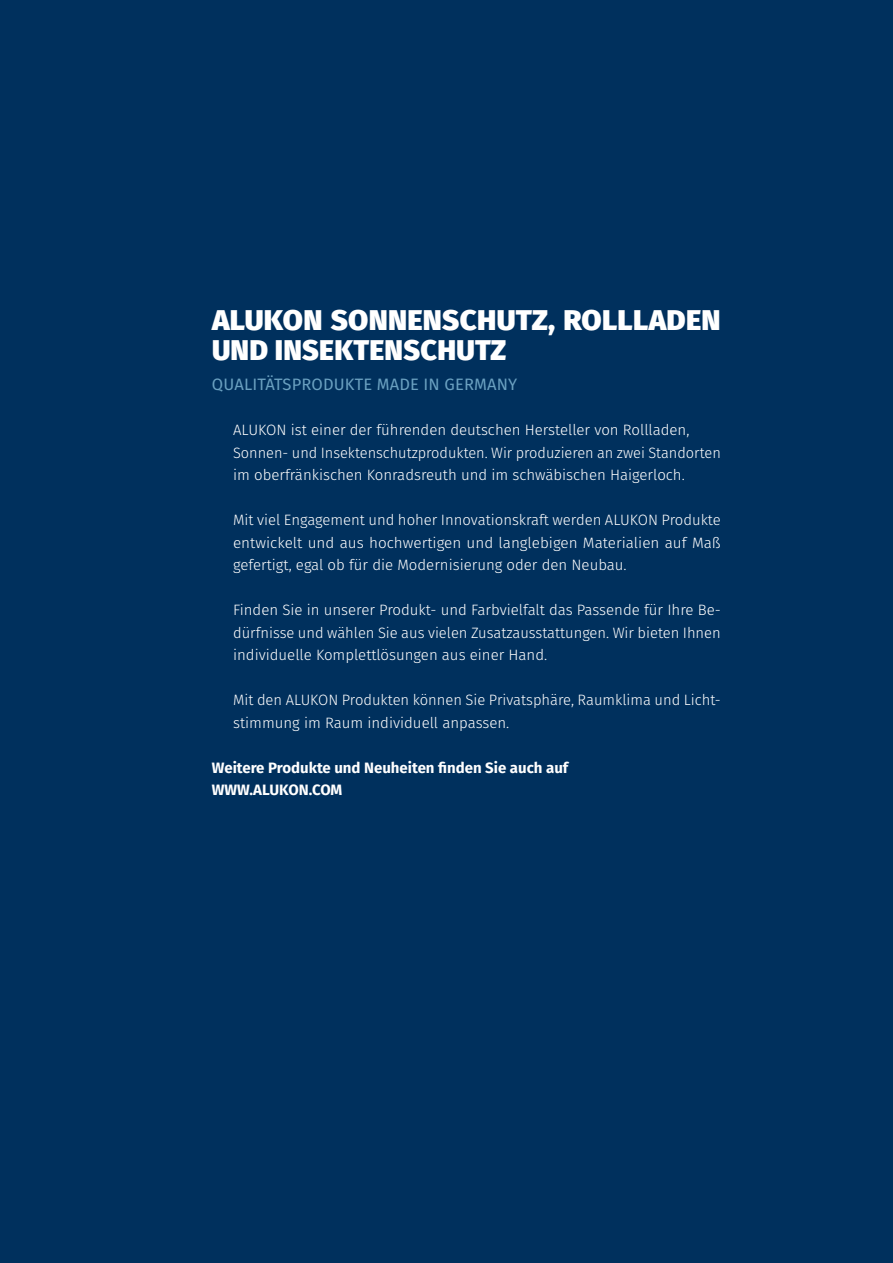
<style>
.page{position:relative;width:893px;height:1263px;background:#00305d}
.page>*{position:absolute;margin:0;border:0;box-sizing:border-box;transform-origin:0 0}
.t1{font:800 28.5px/30px "Fira Sans";letter-spacing:.01em;color:#fff}
.t2{font:16.5px "Fira Sans";letter-spacing:.01em;color:#6aa0c0}
.t3{font:300 15px/22.5px "Fira Sans";color:#fff}
.t4{font:700 15px/22.5px "Fira Sans";color:#fff}
</style>
<div class="page">
<h1 class="t1" style="left:212px;top:303px;width:510px">ALUKON SONNENSCHUTZ, ROLLLADEN<br>UND INSEKTENSCHUTZ</h1>
<p class="t2" style="left:212px;top:372px;width:307px">QUALITÄTSPRODUKTE MADE IN GERMANY</p>
<p class="t3" style="left:233px;top:419px;width:489px">ALUKON ist einer der führenden deutschen Hersteller von Rollladen,<br>Sonnen- und Insektenschutzprodukten. Wir produzieren an zwei Standorten im oberfränkischen Konradsreuth und im schwäbischen Haigerloch.</p>
<p class="t3" style="left:233px;top:509px;width:489px;text-align:justify">Mit viel Engagement und hoher Innovationskraft werden ALUKON Produkte entwickelt und aus hochwertigen und langlebigen Materialien auf Maß gefertigt, egal ob für die Modernisierung oder den Neubau.</p>
<p class="t3" style="left:233px;top:599px;width:489px;text-align:justify">Finden Sie in unserer Produkt- und Farbvielfalt das Passende für Ihre Be&shy;dürfnisse und wählen Sie aus vielen Zusatzausstattungen. Wir bieten Ihnen individuelle Komplettlösungen aus einer Hand.</p>
<p class="t3" style="left:233px;top:689px;width:489px">Mit den ALUKON Produkten können Sie Privatsphäre, Raumklima und Licht&shy;stimmung im Raum individuell anpassen.</p>
<p class="t4" style="left:212px;top:755px;width:358px">Weitere Produkte und Neuheiten finden Sie auch auf<br>WWW.ALUKON.COM</p>
</div>
